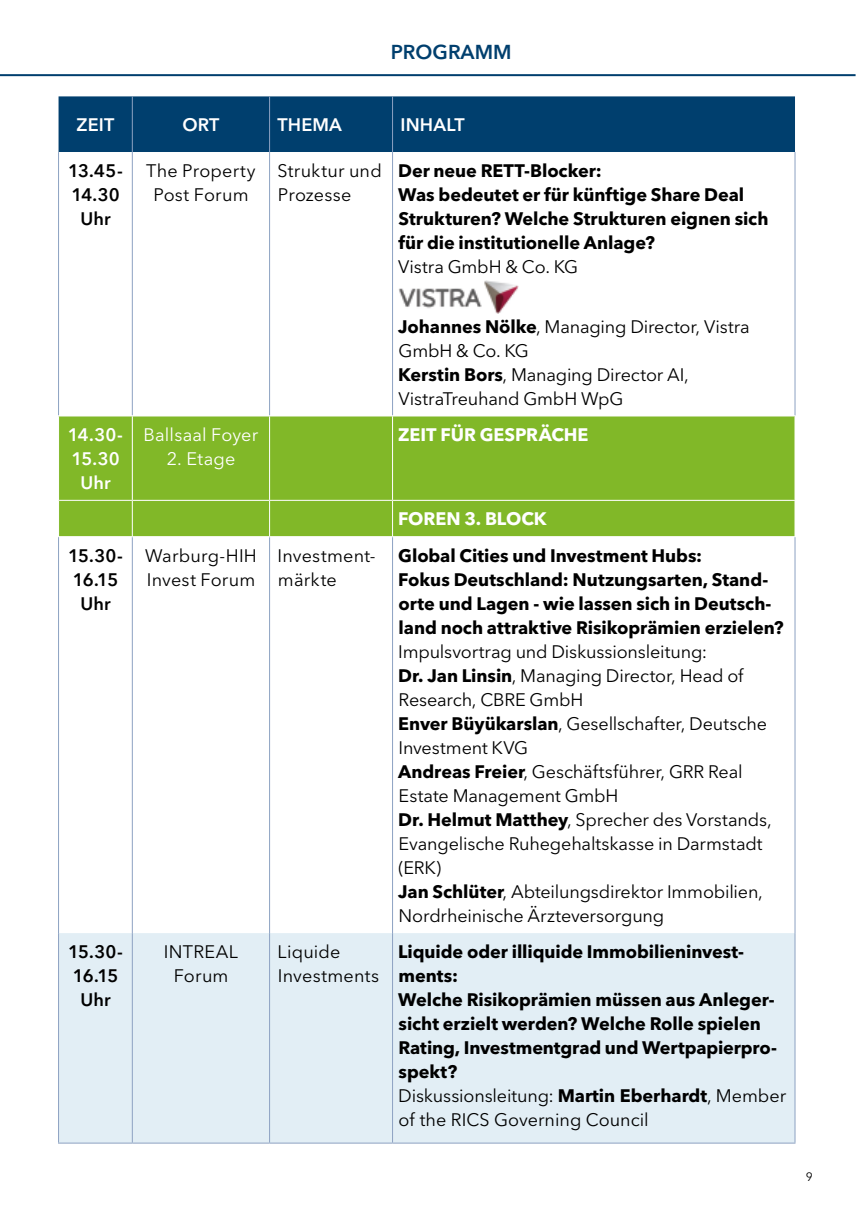
<style>
.page{position:relative;width:857px;height:1225px;background:#fff}
.page>*{position:absolute;margin:0;border:0;box-sizing:border-box;transform-origin:0 0}
.t1{font:600 20px "Avenir Next LT Pro";color:#003f6e}
.t2{font:18px/24px "Avenir Next LT Pro";letter-spacing:-.005em;color:#000}
.t3{font:700 18px/24px "Avenir Next LT Pro";letter-spacing:-.005em;color:#000}
.t4{font:600 18px/24px "Avenir Next LT Pro";letter-spacing:.005em;color:#fff;text-align:center}
.t5{font:700 18px "Avenir Next LT Pro";letter-spacing:-.005em;color:#fff}
.t6{font:600 18px/24px "Avenir Next LT Pro";letter-spacing:-.025em;color:#000;text-align:center}
.t7{font:18px "Avenir Next LT Pro";letter-spacing:.01em;color:#fff}
.t8{font:600 18px/24px "Avenir Next LT Pro";color:#000;text-align:center}
.t9{font:18px/24px "Avenir Next LT Pro";letter-spacing:.015em;color:#000;text-align:center}
.t10{font:12px "Avenir Next LT Pro";color:#000}
.s1{font-weight:700}
.s2{font-weight:400}
</style>
<div class="page">
<hr style="left:0;top:74px;width:855px;height:2px;background:#003f6e">
<div style="left:58px;top:96px;width:736px;height:56px;background:#003f6e"></div>
<div style="left:59px;top:416px;width:735px;height:120px;background:#81b828"></div>
<div style="left:133px;top:416px;width:661px;height:84px;background:#81b828"></div>
<div style="left:59px;top:933px;width:735px;height:209px;background:#e2eef5"></div>
<hr style="left:58px;top:152px;width:1px;height:263px;background:#8da2c2">
<hr style="left:132px;top:152px;width:1px;height:263px;background:#8da2c2">
<hr style="left:269px;top:152px;width:1px;height:263px;background:#8da2c2">
<hr style="left:392px;top:152px;width:1px;height:263px;background:#8da2c2">
<hr style="left:794px;top:152px;width:1px;height:263px;background:#8da2c2">
<hr style="left:132px;top:96px;width:1px;height:56px;background:#8da2c2">
<hr style="left:269px;top:96px;width:1px;height:56px;background:#8da2c2">
<hr style="left:392px;top:96px;width:1px;height:56px;background:#8da2c2">
<hr style="left:59px;top:500px;width:73px;height:1px;background:#fff">
<hr style="left:58px;top:537px;width:1px;height:396px;background:#8da2c2">
<hr style="left:58px;top:933px;width:1px;height:209px;background:#8da2c2">
<hr style="left:132px;top:416px;width:1px;height:84px;background:#fff">
<hr style="left:58px;top:1142px;width:74px;height:1px;background:#8da2c2">
<hr style="left:132px;top:1142px;width:137px;height:1px;background:#8da2c2">
<hr style="left:132px;top:537px;width:1px;height:396px;background:#8da2c2">
<hr style="left:269px;top:537px;width:1px;height:396px;background:#8da2c2">
<hr style="left:132px;top:933px;width:1px;height:209px;background:#8da2c2">
<hr style="left:269px;top:933px;width:1px;height:209px;background:#8da2c2">
<hr style="left:132px;top:500px;width:137px;height:1px;background:#fff">
<hr style="left:132px;top:501px;width:1px;height:35px;background:#fff">
<hr style="left:269px;top:1142px;width:123px;height:1px;background:#8da2c2">
<hr style="left:392px;top:537px;width:1px;height:396px;background:#8da2c2">
<hr style="left:392px;top:933px;width:1px;height:209px;background:#8da2c2">
<hr style="left:269px;top:501px;width:1px;height:35px;background:#fff">
<hr style="left:392px;top:501px;width:1px;height:35px;background:#fff">
<hr style="left:392px;top:1142px;width:403px;height:1px;background:#8da2c2">
<hr style="left:794px;top:537px;width:1px;height:396px;background:#8da2c2">
<hr style="left:794px;top:933px;width:1px;height:209px;background:#8da2c2">
<hr style="left:269px;top:500px;width:123px;height:1px;background:#fff">
<hr style="left:269px;top:416px;width:1px;height:84px;background:#fff">
<hr style="left:392px;top:500px;width:403px;height:1px;background:#fff">
<hr style="left:392px;top:416px;width:1px;height:84px;background:#fff">
<img style="left:399px;top:281px;width:119px;height:33px">
<p class="t1" style="left:390px;top:40px;width:122px">PROGRAMM</p>
<p class="t4" style="left:77px;top:113px;width:39px">ZEIT</p>
<p class="t4" style="left:182px;top:113px;width:39px">ORT</p>
<p class="t4" style="left:277px;top:113px;width:66px">THEMA</p>
<p class="t4" style="left:400px;top:113px;width:66px">INHALT</p>
<p class="t8" style="left:68px;top:158px;width:56px">13.45-<br>14.30<br>Uhr</p>
<p class="t2" style="left:146px;top:158px;width:111px;text-align:center">The Property<br>Post Forum</p>
<p class="t2" style="left:277px;top:158px;width:106px">Struktur und<br>Prozesse</p>
<p class="t3" style="left:398px;top:158px;width:371px">Der neue RETT-Blocker:<br>Was bedeutet er für künftige Share Deal Strukturen? Welche Strukturen eignen sich für die institutionelle Anlage?</p>
<p class="t2" style="left:398px;top:254px;width:181px">Vistra GmbH &amp; Co. KG</p>
<p class="t4" style="left:68px;top:422px;width:56px">14.30-<br>15.30<br>Uhr</p>
<p class="t7" style="left:143px;top:424px;width:116px">Ballsaal Foyer</p>
<p class="t7" style="left:167px;top:448px;width:70px">2. Etage</p>
<p class="t2" style="left:398px;top:314px;width:353px"><span class="s1">Johannes Nölke</span>, Managing Director, Vistra<br>GmbH &amp; Co. KG<br><span class="s1">Kerstin Bors</span>, Managing Director AI,<br>VistraTreuhand GmbH WpG</p>
<p class="t5" style="left:398px;top:423px;width:192px">ZEIT FÜR GESPRÄCHE</p>
<p class="t5" style="left:398px;top:508px;width:150px">FOREN 3. BLOCK</p>
<p class="t6" style="left:68px;top:543px;width:56px">15.30-<br>16.15<br>Uhr</p>
<p class="t2" style="left:145px;top:543px;width:113px">Warburg-HIH<br>Invest Forum</p>
<p class="t2" style="left:277px;top:543px;width:100px">Investment&shy;märkte</p>
<p class="t3" style="left:398px;top:543px;width:386px">Global Cities und Investment Hubs:<br>Fokus Deutschland: Nutzungsarten, Stand&shy;orte und Lagen - wie lassen sich in Deutsch&shy;land noch attraktive Risikoprämien erzielen?</p>
<p class="t2" style="left:398px;top:639px;width:375px">Impulsvortrag und Diskussionsleitung:<br><span class="s1">Dr. Jan Linsin</span>, Managing Director, Head of Research, CBRE GmbH<br><span class="s1">Enver Büyükarslan</span>, Gesellschafter, Deutsche Investment KVG<br><span class="s1">Andreas Freier</span>, Geschäftsführer, GRR Real Estate Management GmbH<br><span class="s1">Dr. Helmut Matthey</span>, Sprecher des Vorstands, Evangelische Ruhegehaltskasse in Darmstadt (ERK)<br><span class="s1">Jan Schlüter</span>, Abteilungsdirektor Immobilien, Nordrheinische Ärzteversorgung</p>
<p class="t6" style="left:68px;top:939px;width:56px">15.30-<br>16.15<br>Uhr</p>
<p class="t9" style="left:164px;top:939px;width:76px">INTREAL<br>Forum</p>
<p class="t2" style="left:277px;top:939px;width:103px">Liquide<br>Investments</p>
<p class="t3" style="left:398px;top:939px;width:389px">Liquide oder illiquide Immobilieninvest&shy;ments:<br>Welche Risikoprämien müssen aus Anleger&shy;sicht erzielt werden? Welche Rolle spielen Rating, Investmentgrad und Wertpapierpro&shy;spekt?<br><span class="s2">Diskussionsleitung:</span> Martin Eberhardt<span class="s2">, Member of the RICS Governing Council</span></p>
<p class="t10" style="left:805px;top:1169px;width:8px">9</p>
</div>
